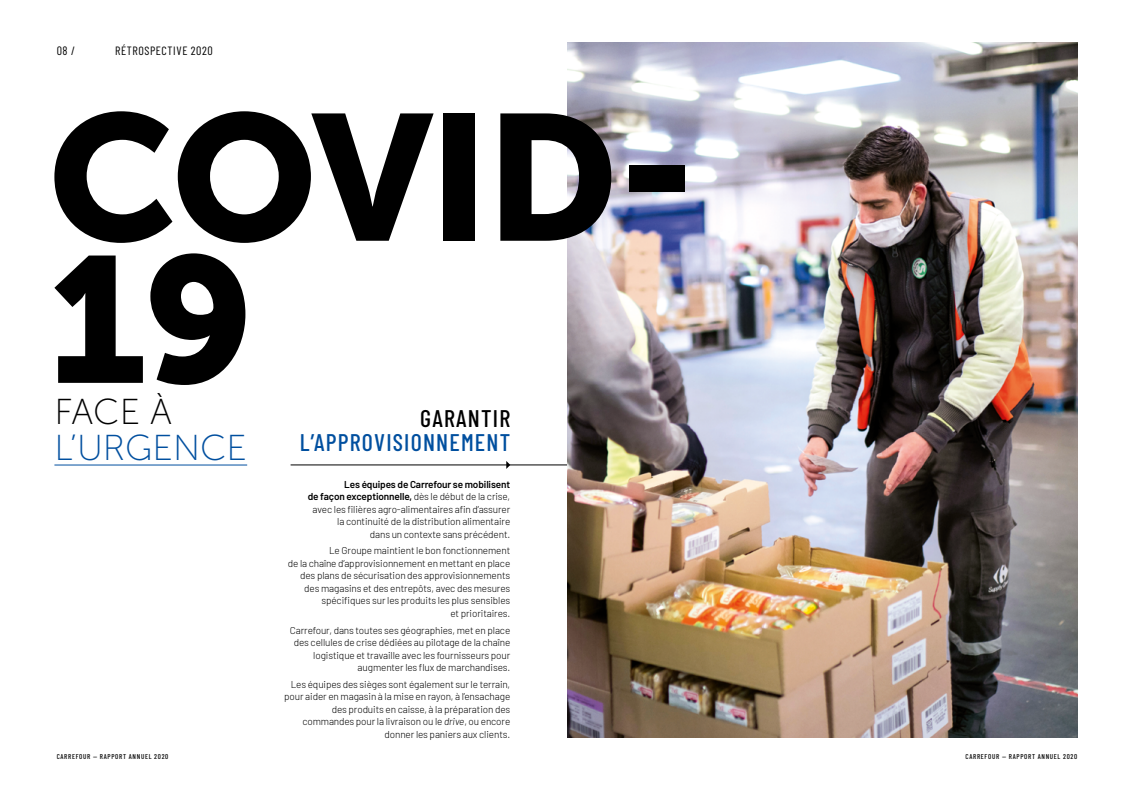
<style>
.page{position:relative;width:1134px;height:794px;background:#fff}
.page>*{position:absolute;margin:0;border:0;box-sizing:border-box;transform-origin:0 0}
.t1{font:178px/142px "Museo Sans 900";letter-spacing:-.025em;color:#000}
.t2{font:36px "Museo Sans 100";color:#004f9f}
.t3{font:36px "Museo Sans 100";color:#000}
.t4{font:500 24px "Barlow Condensed";letter-spacing:.05em;color:#004f9f}
.t5{font:500 24px "Barlow Condensed";letter-spacing:.05em;color:#000}
.t6{font:12px "Barlow Condensed";letter-spacing:.05em;color:#000}
.t7{font:300 10px/12.5px "Barlow";letter-spacing:-.01em;color:#000;text-align:right}
.t8{font:500 7px "Barlow Condensed";letter-spacing:.1em;color:#000}
.s1{font-weight:600}
.s2{font-style:italic}
</style>
<div class="page">
<hr style="left:291px;top:465px;width:772px;height:1px;background:#000">
<img style="left:567px;top:43px;width:510px;height:694px">
<hr style="left:54px;top:465px;width:193px;height:1px;background:#004f9f">
<svg style="left:506px;top:461px;width:4px;height:8px"></svg>
<p class="t6" style="left:57px;top:42px;width:20px">08 /</p>
<p class="t6" style="left:115px;top:42px;width:99px">RÉTROSPECTIVE 2020</p>
<h1 class="t1" style="left:48px;top:107px;width:654px">COVID-<br>19</h1>
<h2 class="t3" style="left:54px;top:392px;width:119px">FACE À</h2>
<h2 class="t2" style="left:54px;top:428px;width:194px">L’URGENCE</h2>
<p class="t7" style="left:308px;top:477px;width:204px"><span class="s1">Les équipes de Carrefour se mobilisent<br>de façon exceptionnelle,</span> dès le début de la crise, avec les filières agro-alimentaires afin d’assurer la continuité de la distribution alimentaire<br>dans un contexte sans précédent.</p>
<p class="t7" style="left:288px;top:544px;width:224px">Le Groupe maintient le bon fonctionnement<br>de la chaîne d’approvisionnement en mettant en place des plans de sécurisation des approvisionnements des magasins et des entrepôts, avec des mesures spécifiques sur les produits les plus sensibles<br>et prioritaires.</p>
<p class="t7" style="left:290px;top:623px;width:222px">Carrefour, dans toutes ses géographies, met en place des cellules de crise dédiées au pilotage de la chaîne logistique et travaille avec les fournisseurs pour augmenter les flux de marchandises.</p>
<p class="t7" style="left:284px;top:677px;width:228px">Les équipes des sièges sont également sur le terrain, pour aider en magasin à la mise en rayon, à l’ensachage des produits en caisse, à la préparation des commandes pour la livraison ou le <span class="s2">drive</span>, ou encore donner les paniers aux clients.</p>
<h3 class="t5" style="left:420px;top:401px;width:91px">GARANTIR</h3>
<h3 class="t4" style="left:300px;top:425px;width:212px">L’APPROVISIONNEMENT</h3>
<p class="t8" style="left:57px;top:752px;width:113px">CARREFOUR — RAPPORT ANNUEL 2020</p>
<p class="t8" style="left:965px;top:752px;width:113px">CARREFOUR — RAPPORT ANNUEL 2020</p>
</div>
